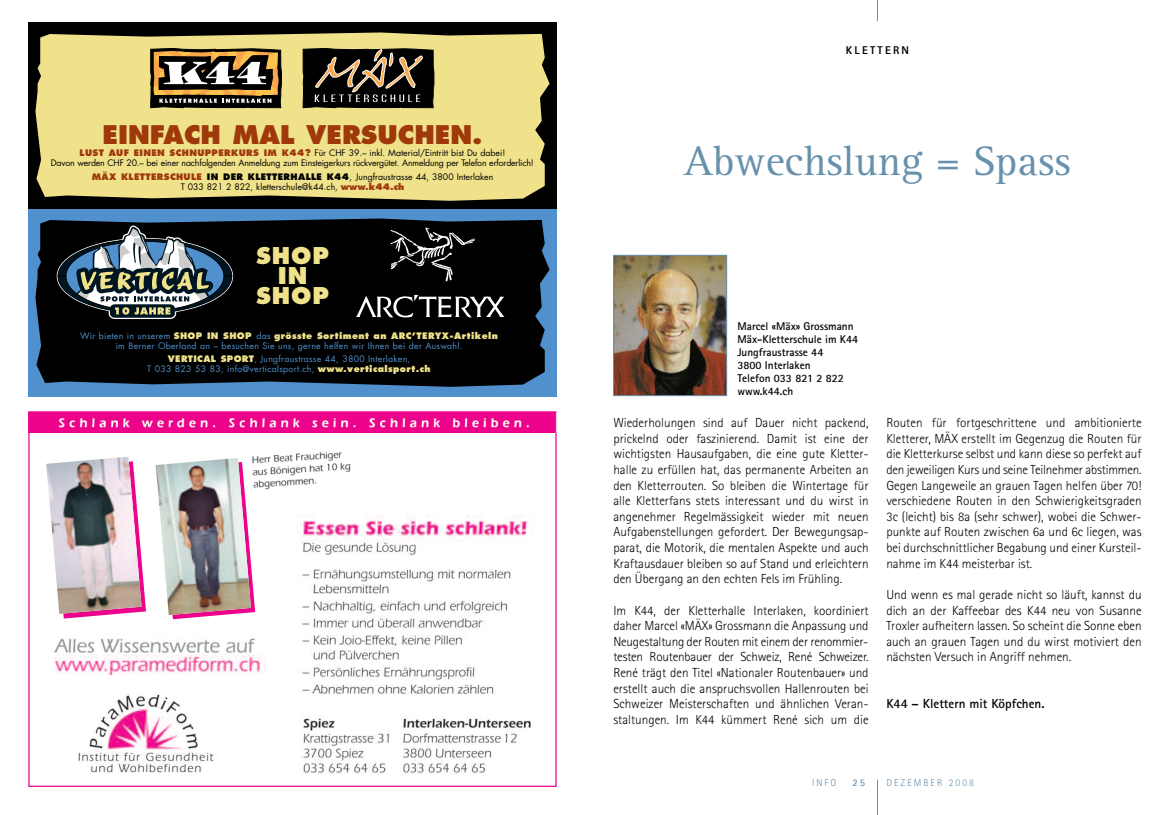
<style>
.page{position:relative;width:1170px;height:815px;background:#fff}
.page>*{position:absolute;margin:0;border:0;box-sizing:border-box;transform-origin:0 0}
.t1{font:42.5px "Rotis Serif";color:#6791ac}
.t2{font:800 25px "Futura";color:#9f380b}
.t3{font:800 22.5px/20px "Futura";letter-spacing:.04em;color:#f0e28b;text-align:center}
.t4{font:300 13.12px/15.6px "Rotis Sans Serif";color:#000;text-align:justify}
.t5{font:700 13.12px "Rotis Sans Serif";color:#000}
.t6{font:700 11.25px/13.1px "Rotis Sans Serif";color:#000}
.t7{font:800 11.25px "Rotis Sans Serif";letter-spacing:.2em;color:#000}
.t8{font:300 10px "Rotis Sans Serif";letter-spacing:.2em;color:#6791ac}
.t9{font:700 10px "Rotis Sans Serif";color:#6791ac}
.t10{font:8.75px/10px "Futura";letter-spacing:.03em;color:#5090cc;text-align:center}
.t11{font:8.75px/10px "Futura";letter-spacing:-.02em;color:#000;text-align:center}
.t12{font:8.75px/10px "Futura";color:#000;text-align:center}
.s1{font-weight:800;color:#9f380b}
.s2{font-weight:800}
.s3{font-weight:800;color:#f0e28b}
</style>
<div class="page">
<hr style="left:877px;top:780px;width:1px;height:35px;background:#6791ac">
<svg style="left:877px;top:0;width:1px;height:21px"></svg>
<img style="left:615px;top:257px;width:109px;height:137px">
<div style="left:613px;top:255px;width:113px;height:141px;border:1px solid #6791ac"></div>
<div style="left:28px;top:22px;width:528px;height:188px;background:#000"></div>
<svg style="left:35px;top:32px;width:514px;height:169px;background:#dfd281"></svg>
<svg style="left:151px;top:48px;width:130px;height:60px"></svg>
<svg style="left:303px;top:41px;width:131px;height:67px"></svg>
<div style="left:28px;top:210px;width:528px;height:187px;background:#5090cc"></div>
<svg style="left:35px;top:219px;width:514px;height:168px;background:#05090d"></svg>
<svg style="left:55px;top:219px;width:179px;height:111px;background:#3f4a4e"></svg>
<svg style="left:390px;top:228px;width:85px;height:53px;background:#252525"></svg>
<svg style="left:356px;top:295px;width:148px;height:22px;background:#494949"></svg>
<svg style="left:28px;top:411px;width:529px;height:376px"></svg>
<h2 class="t2" style="left:102px;top:124px;width:381px">EINFACH MAL VERSUCHEN.</h2>
<p class="t11" style="left:51px;top:149px;width:484px"><span class="s1">LUST AUF EINEN SCHNUPPERKURS IM K44?</span> Für CHF 39.– inkl. Material/Eintritt bist Du dabei!<br>Davon werden CHF 20.– bei einer nachfolgenden Anmeldung zum Einsteigerkurs rückvergütet. Anmeldung per Telefon erforderlich!</p>
<p class="t12" style="left:92px;top:172px;width:403px"><span class="s1">MÄX KLETTERSCHULE</span> <span class="s2">IN DER KLETTERHALLE K44</span>, Jungfraustrasse 44, 3800 Interlaken<br>T 033 821 2 822, kletterschule@k44.ch, <span class="s1">www.k44.ch</span></p>
<h3 class="t3" style="left:256px;top:248px;width:74px">SHOP<br>IN<br>SHOP</h3>
<p class="t10" style="left:80px;top:331px;width:419px">Wir bieten in unserem <span class="s3">SHOP IN SHOP</span> das <span class="s3">grösste Sortiment an ARC’TERYX-Artikeln </span>im Berner Oberland an – besuchen Sie uns, gerne helfen wir Ihnen bei der Auswahl.</p>
<p class="t10" style="left:147px;top:355px;width:285px"><span class="s3">VERTICAL SPORT</span>, Jungfraustrasse 44, 3800 Interlaken,<br>T 033 823 53 83, info@verticalsport.ch, <span class="s3">www.verticalsport.ch</span></p>
<p class="t7" style="left:845px;top:46px;width:65px">KLETTERN</p>
<h1 class="t1" style="left:683px;top:147px;width:389px">Abwechslung = Spass</h1>
<p class="t6" style="left:737px;top:321px;width:122px">Marcel «Mäx» Grossmann<br>Mäx-Kletterschule im K44<br>Jungfraustrasse 44<br>3800 Interlaken<br>Telefon 033 821 2 822 www.k44.ch</p>
<p class="t4" style="left:613px;top:416px;width:257px">Wiederholungen sind auf Dauer nicht packend, prickelnd oder faszinierend. Damit ist eine der wichtigsten Hausaufgaben, die eine gute Kletter&shy;halle zu erfüllen hat, das permanente Arbeiten an den Kletterrouten. So bleiben die Wintertage für alle Kletterfans stets interessant und du wirst in angenehmer Regelmässigkeit wieder mit neuen Aufgabenstellungen gefordert. Der Bewegungsap&shy;parat, die Motorik, die mentalen Aspekte und auch Kraftausdauer bleiben so auf Stand und erleichtern den Übergang an den echten Fels im Frühling.</p>
<p class="t4" style="left:613px;top:604px;width:257px">Im K44, der Kletterhalle Interlaken, koordiniert daher Marcel «MÄX» Grossmann die Anpassung und Neugestaltung der Routen mit einem der renommier&shy;testen Routenbauer der Schweiz, René Schweizer.<br>René trägt den Titel «Nationaler Routenbauer» und erstellt auch die anspruchsvollen Hallenrouten bei Schweizer Meisterschaften und ähnlichen Veran&shy;staltungen. Im K44 kümmert René sich um die</p>
<p class="t4" style="left:886px;top:416px;width:257px">Routen für fortgeschrittene und ambitionierte Kletterer, MÄX erstellt im Gegenzug die Routen für die Kletterkurse selbst und kann diese so perfekt auf den jeweiligen Kurs und seine Teilnehmer abstimmen.<br>Gegen Langeweile an grauen Tagen helfen über 70! verschiedene Routen in den Schwierigkeitsgraden 3c (leicht) bis 8a (sehr schwer), wobei die Schwer&shy;punkte auf Routen zwischen 6a und 6c liegen, was bei durchschnittlicher Begabung und einer Kursteil&shy;nahme im K44 meisterbar ist.</p>
<p class="t4" style="left:886px;top:588px;width:257px">Und wenn es mal gerade nicht so läuft, kannst du dich an der Kaffeebar des K44 neu von Susanne Troxler aufheitern lassen. So scheint die Sonne eben auch an grauen Tagen und du wirst motiviert den nächsten Versuch in Angriff nehmen.</p>
<p class="t5" style="left:886px;top:699px;width:160px">K44 – Klettern mit Köpfchen.</p>
<p class="t8" style="left:812px;top:780px;width:26px">INFO</p>
<p class="t9" style="left:852px;top:780px;width:14px">25</p>
<p class="t8" style="left:886px;top:780px;width:89px">DEZEMBER 2008</p>
</div>
